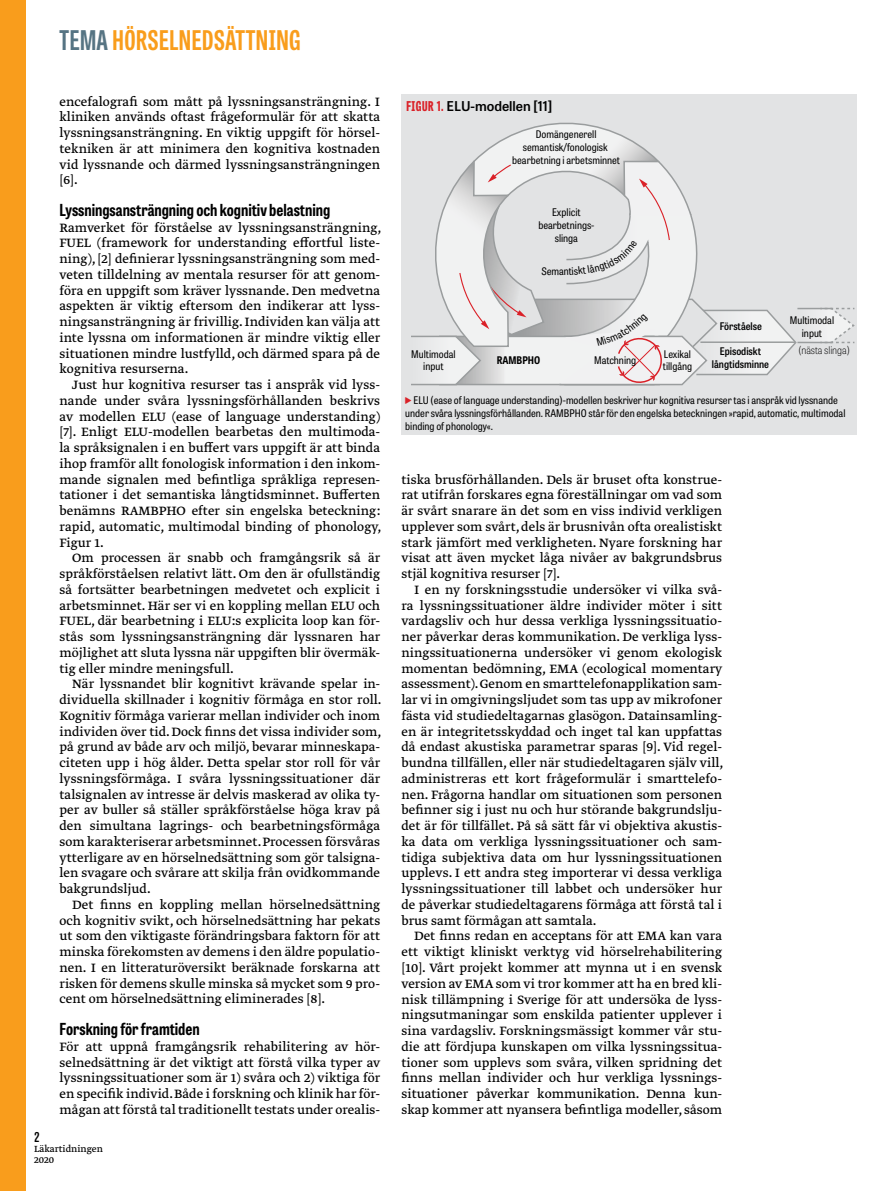
<style>
.page{position:relative;width:893px;height:1191px;background:#fff}
.page>*{position:absolute;margin:0;border:0;box-sizing:border-box;transform-origin:0 0}
.t1{font:700 27px "Tablet Gothic Compressed";letter-spacing:.02em;color:#f99d1c}
.t2{font:700 16.5px "Tablet Gothic Condensed";color:#000}
.t3{font:14.25px/15.8px "Greta Text Pro Regular Min";color:#000;text-align:justify}
.t4{font:600 13.5px "Tablet Gothic";color:#000}
.t5{font:600 13.5px "Tablet Gothic Condensed";color:#000}
.t6{font:semi-condensed 10.5px/12.8px "Tablet Gothic";color:#000;text-align:center}
.t7{font:600 semi-condensed 10.5px/12.8px "Tablet Gothic";color:#000;text-align:center}
.t8{font:10.5px/10.5px "Greta Text Pro";color:#000}
.t9{font:100 semi-condensed 10.5px "Tablet Gothic";color:#000}
.t10{font:700 semi-condensed 10.5px "Tablet Gothic";color:#000}
.s1{color:#567483}
.s2{font-family:"Tablet Gothic Compressed";font-weight:800;color:#da2128}
</style>
<div class="page">
<div style="left:0;top:0;width:26px;height:1191px;background:#f99d1c"></div>
<div style="left:401px;top:94px;width:455px;height:340px;background:#e2e3e4"></div>
<svg style="left:411px;top:122px;width:444px;height:264px"></svg>
<h1 class="t1" style="left:60px;top:22px;width:243px"><span class="s1">TEMA</span> HÖRSELNEDSÄTTNING</h1>
<p class="t3" style="left:60px;top:94px;width:322px">encefalografi som mått på lyssningsansträngning. I kliniken används oftast frågeformulär för att skatta lyssningsansträngning. En viktig uppgift för hörsel&shy;tekniken är att minimera den kognitiva kostnaden vid lyssnande och därmed lyssningsansträngningen [6].</p>
<p class="t2" style="left:60px;top:198px;width:272px">Lyssningsansträngning och kognitiv belastning</p>
<p class="t3" style="left:60px;top:220px;width:324px">Ramverket för förståelse av lyssningsansträngning, FUEL (framework for understanding effortful liste&shy;ning), [2] definierar lyssningsansträngning som med&shy;veten tilldelning av mentala resurser för att genom&shy;föra en uppgift som kräver lyssnande. Den medvetna aspekten är viktig eftersom den indikerar att lyss&shy;ningsansträngning är frivillig. Individen kan välja att inte lyssna om informationen är mindre viktig eller situationen mindre lustfylld, och därmed spara på de kognitiva resurserna.</p>
<p class="t3" style="left:60px;top:377px;width:324px;text-indent:13px">Just hur kognitiva resurser tas i anspråk vid lyss&shy;nande under svåra lyssningsförhållanden beskrivs av modellen ELU (ease of language understanding) [7]. Enligt ELU-modellen bearbetas den multimoda&shy;la språksignalen i en buffert vars uppgift är att binda ihop framför allt fonologisk information i den inkom&shy;mande signalen med befintliga språkliga represen&shy;tationer i det semantiska långtidsminnet. Bufferten benämns RAMBPHO efter sin engelska beteckning: rapid, automatic, multimodal binding of phonology, Figur 1.</p>
<p class="t3" style="left:60px;top:551px;width:322px;text-indent:13px">Om processen är snabb och framgångsrik så är språkförståelsen relativt lätt. Om den är ofullständig så fortsätter bearbetningen medvetet och explicit i arbetsminnet. Här ser vi en koppling mellan ELU och FUEL, där bearbetning i ELU:s explicita loop kan för&shy;stås som lyssningsansträngning där lyssnaren har möjlighet att sluta lyssna när uppgiften blir övermäk&shy;tig eller mindre meningsfull.</p>
<p class="t3" style="left:60px;top:677px;width:324px;text-indent:13px">När lyssnandet blir kognitivt krävande spelar in&shy;dividuella skillnader i kognitiv förmåga en stor roll.<br>Kognitiv förmåga varierar mellan individer och inom individen över tid. Dock finns det vissa individer som, på grund av både arv och miljö, bevarar minneskapa&shy;citeten upp i hög ålder. Detta spelar stor roll för vår lyssningsförmåga. I svåra lyssningssituationer där talsignalen av intresse är delvis maskerad av olika ty&shy;per av buller så ställer språkförståelse höga krav på den simultana lagrings- och bearbetningsförmåga som karakteriserar arbetsminnet. Processen försvåras ytterligare av en hörselnedsättning som gör talsigna&shy;len svagare och svårare att skilja från ovidkommande bakgrundsljud.</p>
<p class="t3" style="left:60px;top:897px;width:322px;text-indent:13px">Det finns en koppling mellan hörselnedsättning och kognitiv svikt, och hörselnedsättning har pekats ut som den viktigaste förändringsbara faktorn för att minska förekomsten av demens i den äldre populatio&shy;nen. I en litteraturöversikt beräknade forskarna att risken för demens skulle minska så mycket som 9 pro&shy;cent om hörselnedsättning eliminerades [8].</p>
<p class="t2" style="left:60px;top:1017px;width:142px">Forskning för framtiden</p>
<p class="t3" style="left:60px;top:1039px;width:322px">För att uppnå framgångsrik rehabilitering av hör&shy;selnedsättning är det viktigt att förstå vilka typer av lyssningssituationer som är 1) svåra och 2) viktiga för en specifik individ. Både i forskning och klinik har för&shy;mågan att förstå tal traditionellt testats under orealis-</p>
<p class="t5" style="left:34px;top:1127px;width:7px">2</p>
<p class="t8" style="left:34px;top:1144px;width:70px">Läkartidningen<br>2020</p>
<p class="t4" style="left:406px;top:96px;width:147px"><span class="s2">FIGUR 1.</span> ELU-modellen [11]</p>
<p class="t6" style="left:512px;top:128px;width:110px">Domängenerell semantisk/fonologisk bearbetning i arbetsminnet</p>
<p class="t6" style="left:538px;top:206px;width:58px">Explicit bearbetnings&shy;slinga</p>
<p class="t6" style="left:411px;top:347px;width:46px">Multimodal input</p>
<p class="t6" style="left:559px;top:264px;width:6px">a</p>
<p class="t10" style="left:497px;top:352px;width:45px">RAMBPHO</p>
<p class="t6" style="left:663px;top:347px;width:31px;text-align:left">Lexikal tillgång</p>
<p class="t6" style="left:594px;top:353px;width:44px">Matchning</p>
<p class="t7" style="left:720px;top:319px;width:44px">Förståelse</p>
<p class="t7" style="left:712px;top:345px;width:59px">Episodiskt långtidsminne</p>
<p class="t6" style="left:790px;top:313px;width:46px">Multimodal input</p>
<p class="t9" style="left:798px;top:343px;width:53px">(nästa slinga)</p>
<p class="t6" style="left:405px;top:393px;width:442px;text-align:left;text-indent:8px">ELU (ease of language understanding)-modellen beskriver hur kognitiva resurser tas i anspråk vid lyssnande under svåra lyssningsförhållanden. RAMBPHO står för den engelska beteckningen »rapid, automatic, multimodal binding of phonology«.</p>
<p class="t3" style="left:401px;top:472px;width:322px">tiska brusförhållanden. Dels är bruset ofta konstrue&shy;rat utifrån forskares egna föreställningar om vad som är svårt snarare än det som en viss individ verkligen upplever som svårt, dels är brusnivån ofta orealistiskt stark jämfört med verkligheten. Nyare forskning har visat att även mycket låga nivåer av bakgrundsbrus stjäl kognitiva resurser [7].</p>
<p class="t3" style="left:401px;top:582px;width:324px;text-indent:13px">I en ny forskningsstudie undersöker vi vilka svå&shy;ra lyssningssituationer äldre individer möter i sitt vardagsliv och hur dessa verkliga lyssningssituatio&shy;ner påverkar deras kommunikation. De verkliga lyss&shy;ningssituationerna undersöker vi genom ekologisk momentan bedömning, EMA (ecological momentary assessment). Genom en smarttelefonapplikation sam&shy;lar vi in omgivningsljudet som tas upp av mikrofoner fästa vid studiedeltagarnas glasögon. Datainsamling&shy;en är integritetsskyddad och inget tal kan uppfattas då endast akustiska parametrar sparas [9]. Vid regel&shy;bundna tillfällen, eller när studiedeltagaren själv vill, administreras ett kort frågeformulär i smarttelefo&shy;nen. Frågorna handlar om situationen som personen befinner sig i just nu och hur störande bakgrundslju&shy;det är för tillfället. På så sätt får vi objektiva akustis&shy;ka data om verkliga lyssningssituationer och sam&shy;tidiga subjektiva data om hur lyssningssituationen upplevs. I ett andra steg importerar vi dessa verkliga lyssningssituationer till labbet och undersöker hur de påverkar studiedeltagarens förmåga att förstå tal i brus samt förmågan att samtala.</p>
<p class="t3" style="left:401px;top:929px;width:322px;text-indent:13px">Det finns redan en acceptans för att EMA kan vara ett viktigt kliniskt verktyg vid hörselrehabilitering [10]. Vårt projekt kommer att mynna ut i en svensk version av EMA som vi tror kommer att ha en bred kli&shy;nisk tillämpning i Sverige för att undersöka de lyss&shy;ningsutmaningar som enskilda patienter upplever i sina vardagsliv. Forskningsmässigt kommer vår stu&shy;die att fördjupa kunskapen om vilka lyssningssitua&shy;tioner som upplevs som svåra, vilken spridning det finns mellan individer och hur verkliga lyssnings&shy;situationer påverkar kommunikation. Denna kun&shy;skap kommer att nyansera befintliga modeller, såsom</p>
</div>
